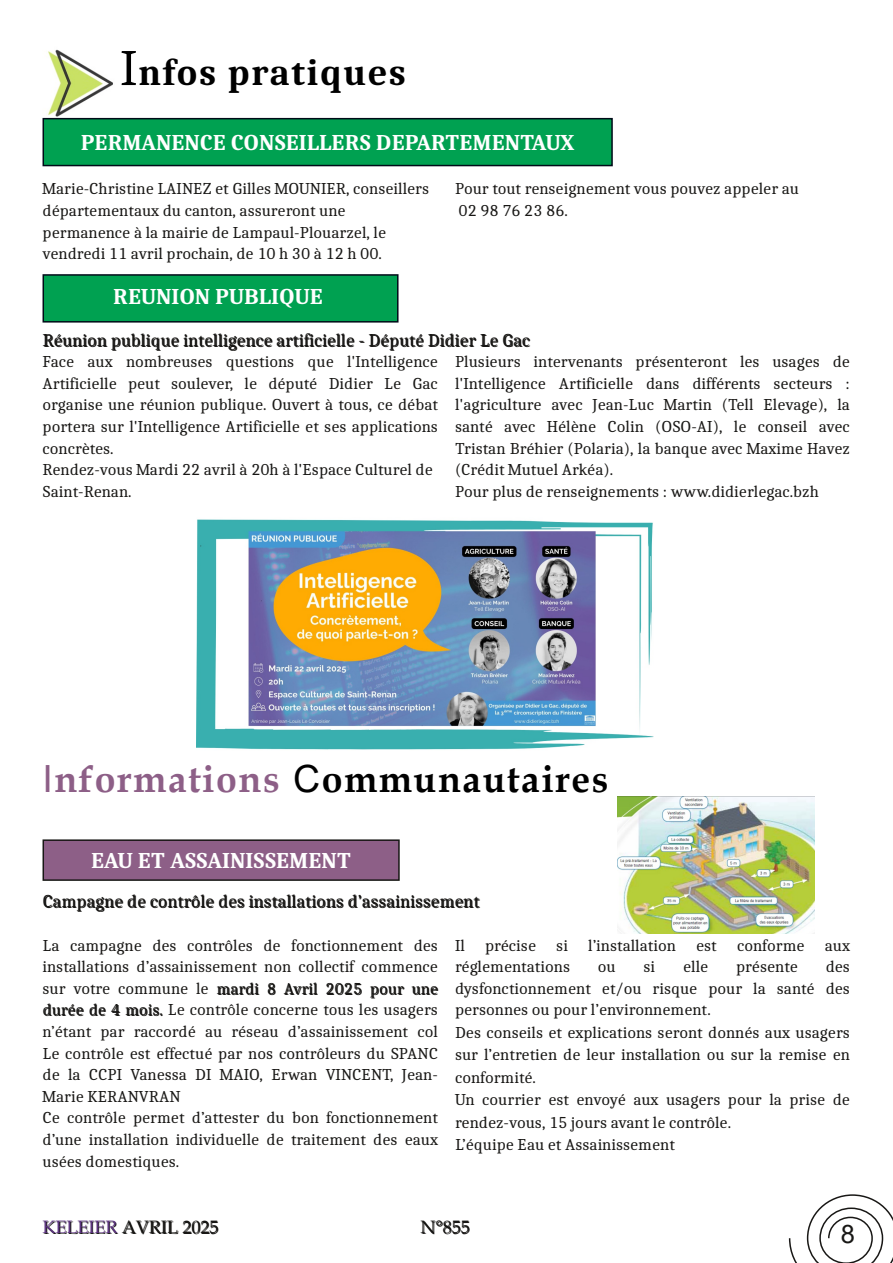
<style>
.page{position:relative;width:893px;height:1263px;background:#fff}
.page>*{position:absolute;margin:0;border:0;box-sizing:border-box;transform-origin:0 0}
.t1{font:700 37.5px "Book Antiqua";letter-spacing:.04em;color:#000}
.t2{font:700 37.5px "Caladea";letter-spacing:.04em;color:#000}
.t3{font:25.5px "Arial";color:#181715}
.t4{font:700 22.5px "Caladea";color:#fff}
.t5{font:18px "Caladea";color:#181715}
.t6{font:18px "Book Antiqua";color:#181715}
.t7{font:16.5px/21.6px "Caladea";color:#181715}
.s1{font-weight:400;font-size:51px}
.s2{font-family:"Arial";font-weight:400;color:#8d5f87}
.s3{color:#8d5f87}
.s4{font-family:"Arial";font-weight:400}
</style>
<div class="page">
<svg style="left:788px;top:1194px;width:105px;height:69px"></svg>
<img style="left:43px;top:49px;width:71px;height:69px">
<div style="left:43px;top:119px;width:569px;height:47px;background:#00a151"></div>
<div style="left:43px;top:118px;width:570px;height:48px;border:2px solid #000b18"></div>
<div style="left:43px;top:275px;width:355px;height:47px;background:#00a151"></div>
<div style="left:43px;top:274px;width:356px;height:49px;border:2px solid #000b18"></div>
<img style="left:197px;top:519px;width:457px;height:231px">
<div style="left:43px;top:840px;width:356px;height:40px;background:#8d5f87"></div>
<div style="left:43px;top:839px;width:357px;height:42px;border:2px solid #181715"></div>
<img style="left:618px;top:796px;width:197px;height:138px">
<h1 class="t2" style="left:121px;top:49px;width:287px"><span class="s1">I</span>nfos pratiques</h1>
<h3 class="t4" style="left:81px;top:128px;width:495px">PERMANENCE CONSEILLERS DEPARTEMENTAUX</h3>
<p class="t7" style="left:43px;top:178px;width:388px">Marie-Christine LAINEZ et Gilles MOUNIER, conseillers départementaux du canton, assureront une permanence à la mairie de Lampaul-Plouarzel, le vendredi 11 avril prochain, de 10 h 30 à 12 h 00.</p>
<p class="t7" style="left:455px;top:178px;width:346px">Pour tout renseignement vous pouvez appeler au<br>02 98 76 23 86.</p>
<h3 class="t4" style="left:113px;top:283px;width:211px">REUNION PUBLIQUE</h3>
<p class="t5" style="left:43px;top:329px;width:489px">Réunion publique intelligence artificielle - Député Didier Le Gac</p>
<p class="t7" style="left:43px;top:350px;width:397px">Face aux nombreuses questions que l'Intelligence Artificielle peut soulever, le député Didier Le Gac organise une réunion publique. Ouvert à tous, ce débat portera sur l'Intelligence Artificielle et ses applications concrètes.<br>Rendez-vous Mardi 22 avril à 20h à l'Espace Culturel de Saint-Renan.</p>
<p class="t7" style="left:455px;top:350px;width:396px">Plusieurs intervenants présenteront les usages de l'Intelligence Artificielle dans différents secteurs : l'agriculture avec Jean-Luc Martin (Tell Elevage), la santé avec Hélène Colin (OSO-AI), le conseil avec Tristan Bréhier (Polaria), la banque avec Maxime Havez (Crédit Mutuel Arkéa).<br>Pour plus de renseignements : www.didierlegac.bzh</p>
<h1 class="t1" style="left:43px;top:757px;width:567px"><span class="s2">I</span><span class="s3">nformations</span> <span class="s4">C</span>ommunautaires</h1>
<h3 class="t4" style="left:91px;top:846px;width:261px">EAU ET ASSAINISSEMENT</h3>
<p class="t5" style="left:43px;top:891px;width:438px">Campagne de contrôle des installations d’assainissement</p>
<p class="t7" style="left:43px;top:933px;width:398px;line-height:22px;text-align:justify">La campagne des contrôles de fonctionnement des installations d’assainissement non collectif commence sur votre commune le mardi 8 Avril 2025 pour une</p>
<p class="t7" style="left:43px;top:998px;width:397px">durée de 4 mois. Le contrôle concerne tous les usagers n’étant par raccordé au réseau d’assainissement col Le contrôle est effectué par nos contrôleurs du SPANC de la CCPI Vanessa DI MAIO, Erwan VINCENT, Jean-Marie KERANVRAN<br>Ce contrôle permet d’attester du bon fonctionnement d’une installation individuelle de traitement des eaux usées domestiques.</p>
<p class="t7" style="left:455px;top:934px;width:396px">Il précise si l’installation est conforme aux réglementations</p>
<p class="t7" style="left:455px;top:955px;width:396px;line-height:22.4px;text-indent:371px">des dysfonctionnement et/ou risque pour la santé des personnes ou pour l’environnement.<br>Des conseils et explications seront donnés aux usagers sur l’entretien de leur installation ou sur la remise en conformité.<br>Un courrier est envoyé aux usagers pour la prise de rendez-vous, 15 jours avant le contrôle.<br>L’équipe Eau et Assainissement</p>
<p class="t7" style="left:598px;top:955px;width:19px">ou</p>
<p class="t7" style="left:644px;top:955px;width:13px">si</p>
<p class="t7" style="left:683px;top:955px;width:27px">elle</p>
<p class="t7" style="left:736px;top:955px;width:63px">présente</p>
<p class="t6" style="left:43px;top:1217px;width:177px">KELEIER AVRIL 2025</p>
<p class="t6" style="left:421px;top:1217px;width:51px">N°855</p>
<h2 class="t3" style="left:841px;top:1220px;width:16px">8</h2>
</div>
